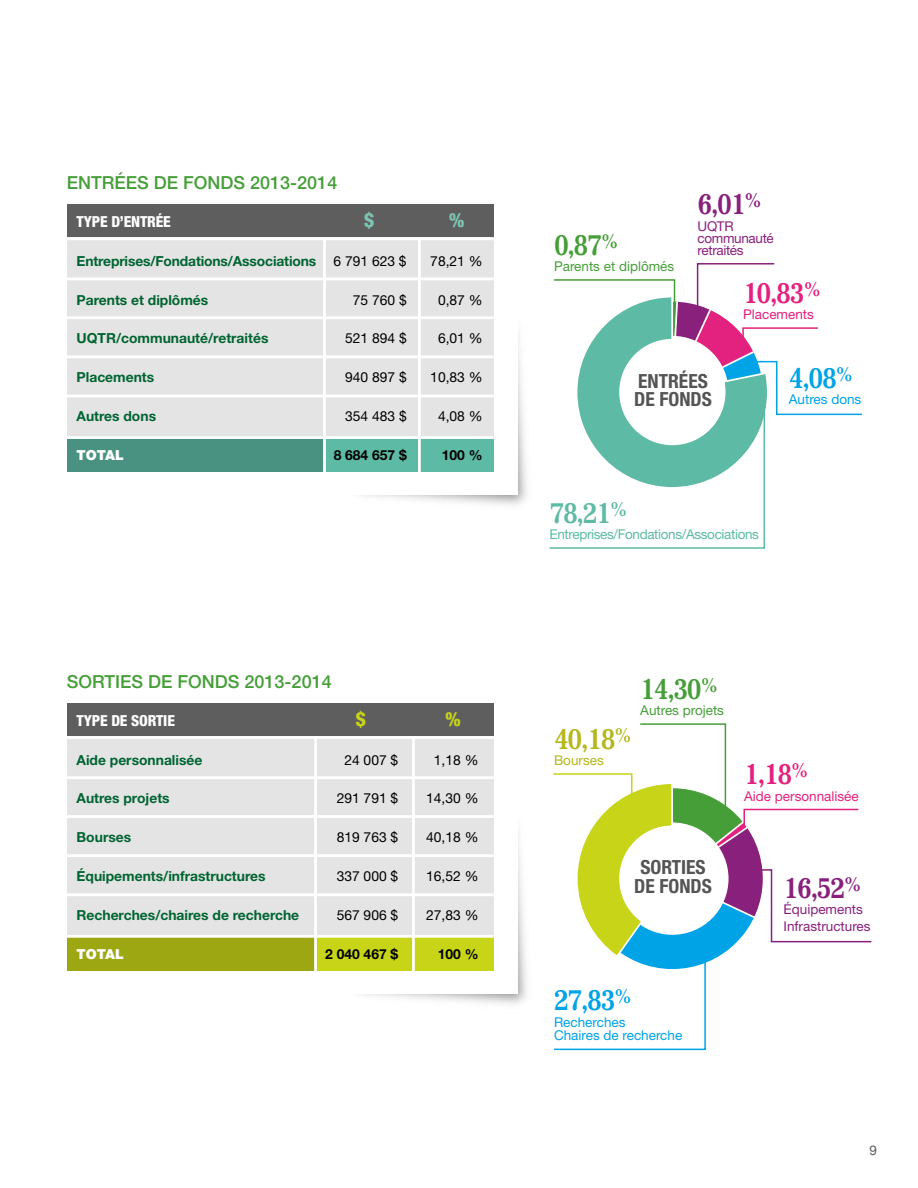
<style>
.page{position:relative;width:918px;height:1188px;background:#fff}
.page>*{position:absolute;margin:0;border:0;box-sizing:border-box;transform-origin:0 0}
.t1{font:700 31.2px "Impressum";color:#00a3e6;scale:.86 1}
.t2{font:700 31.2px "Impressum";color:#e3217e;scale:.86 1}
.t3{font:700 31.2px "Impressum";color:#89207c;scale:.86 1}
.t4{font:700 31.2px "Impressum";color:#469e39;scale:.86 1}
.t5{font:700 31.2px "Impressum";color:#5dbaa4;scale:.86 1}
.t6{font:700 31.2px "Impressum";color:#b4b71d;scale:.86 1}
.t7{font:700 condensed 19.5px/18.6px "Helvetica Neue";color:#545455}
.t8{font:800 condensed 19.5px "Helvetica Neue";color:#7cc5b2}
.t9{font:800 condensed 19.5px "Helvetica Neue";color:#c7d417}
.t10{font:500 18px "Helvetica Neue";color:#469e39}
.t11{font:800 condensed 15.3px "Helvetica Neue";letter-spacing:-.01em;color:#fff}
.t12{font:700 13.8px "Helvetica Neue";color:#006431}
.t13{font:13.8px "Helvetica Neue";color:#000}
.t14{font:700 13.8px "Helvetica Neue";color:#000}
.t15{font:900 13.8px "Helvetica Neue";color:#fff}
.t16{font:13.5px/13.5px "Helvetica Neue";color:#00a3e6}
.t17{font:13.5px "Helvetica Neue";letter-spacing:-.025em;color:#5dbaa4}
.t18{font:13.5px "Helvetica Neue";color:#469e39}
.t19{font:13.5px "Helvetica Neue";color:#e3217e}
.t20{font:13.5px/16.5px "Helvetica Neue";color:#89207c}
.t21{font:13.5px/12px "Helvetica Neue";letter-spacing:-.025em;color:#89207c}
.t22{font:13.5px "Helvetica Neue";color:#b4b71d}
.t23{font:13.5px "Helvetica Neue";color:#5e5e5f}
.s1{font-weight:400;color:#000}
</style>
<div class="page">
<img style="left:362px;top:333px;width:165px;height:172px">
<div style="left:291px;top:167px;width:226px;height:328px;background:#fff"></div>
<div style="left:67px;top:204px;width:427px;height:35px;background:#5e5e5f"></div>
<div style="left:67px;top:237px;width:427px;height:201px;background:#e4e4e4"></div>
<svg style="left:67px;top:439px;width:427px;height:33px;fill:#499281"></svg>
<hr style="left:67px;top:237px;width:427px;height:3px;background:#fff">
<hr style="left:67px;top:278px;width:427px;height:2px;background:#fff">
<hr style="left:67px;top:316px;width:427px;height:3px;background:#fff">
<hr style="left:67px;top:355px;width:427px;height:3px;background:#fff">
<hr style="left:67px;top:395px;width:427px;height:2px;background:#fff">
<hr style="left:67px;top:436px;width:427px;height:3px;background:#fff">
<hr style="left:323px;top:239px;width:3px;height:238px;background:#fff">
<hr style="left:418px;top:239px;width:3px;height:238px;background:#fff">
<img style="left:362px;top:832px;width:165px;height:172px">
<div style="left:291px;top:666px;width:226px;height:328px;background:#fff"></div>
<div style="left:67px;top:703px;width:427px;height:35px;background:#5e5e5f"></div>
<div style="left:67px;top:736px;width:427px;height:201px;background:#e4e4e4"></div>
<svg style="left:67px;top:938px;width:427px;height:33px;fill:#9ca712"></svg>
<hr style="left:67px;top:736px;width:427px;height:3px;background:#fff">
<hr style="left:67px;top:776px;width:427px;height:3px;background:#fff">
<hr style="left:67px;top:815px;width:427px;height:3px;background:#fff">
<hr style="left:67px;top:854px;width:427px;height:3px;background:#fff">
<hr style="left:67px;top:893px;width:427px;height:3px;background:#fff">
<hr style="left:67px;top:935px;width:427px;height:3px;background:#fff">
<hr style="left:314px;top:738px;width:3px;height:237px;background:#fff">
<hr style="left:412px;top:738px;width:3px;height:237px;background:#fff">
<svg style="left:549px;top:263px;width:313px;height:286px"></svg>
<svg style="left:553px;top:723px;width:319px;height:328px"></svg>
<h3 class="t10" style="left:67px;top:172px;width:272px">ENTRÉES DE FONDS 2013-2014</h3>
<p class="t11" style="left:77px;top:212px;width:96px">TYPE D’ENTRÉE</p>
<h2 class="t8" style="left:364px;top:208px;width:12px">$</h2>
<h2 class="t8" style="left:449px;top:208px;width:17px">%</h2>
<p class="t12" style="left:77px;top:252px;width:332px">Entreprises/Fondations/Associations <span class="s1">6 791 623 $</span></p>
<p class="t13" style="left:430px;top:253px;width:54px">78,21 %</p>
<p class="t12" style="left:77px;top:291px;width:133px">Parents et diplômés</p>
<p class="t13" style="left:353px;top:291px;width:55px">75 760 $</p>
<p class="t13" style="left:438px;top:291px;width:46px">0,87 %</p>
<p class="t12" style="left:77px;top:330px;width:193px">UQTR/communauté/retraités</p>
<p class="t13" style="left:345px;top:330px;width:63px">521 894 $</p>
<p class="t13" style="left:438px;top:330px;width:46px">6,01 %</p>
<p class="t12" style="left:77px;top:369px;width:79px">Placements</p>
<p class="t13" style="left:345px;top:369px;width:63px">940 897 $</p>
<p class="t13" style="left:430px;top:369px;width:54px">10,83 %</p>
<p class="t12" style="left:77px;top:408px;width:81px">Autres dons</p>
<p class="t13" style="left:345px;top:408px;width:63px">354 483 $</p>
<p class="t13" style="left:438px;top:408px;width:46px">4,08 %</p>
<p class="t15" style="left:77px;top:447px;width:49px">TOTAL</p>
<p class="t14" style="left:334px;top:446px;width:75px">8 684 657 $</p>
<p class="t14" style="left:442px;top:446px;width:42px">100 %</p>
<h3 class="t10" style="left:67px;top:671px;width:266px">SORTIES DE FONDS 2013-2014</h3>
<p class="t11" style="left:77px;top:711px;width:100px">TYPE DE SORTIE</p>
<h2 class="t9" style="left:356px;top:707px;width:12px">$</h2>
<h2 class="t9" style="left:445px;top:707px;width:17px">%</h2>
<p class="t12" style="left:77px;top:751px;width:127px">Aide personnalisée</p>
<p class="t13" style="left:344px;top:751px;width:55px">24 007 $</p>
<p class="t13" style="left:434px;top:751px;width:46px">1,18 %</p>
<p class="t12" style="left:77px;top:790px;width:95px">Autres projets</p>
<p class="t13" style="left:337px;top:790px;width:63px">291 791 $</p>
<p class="t13" style="left:426px;top:790px;width:54px">14,30 %</p>
<p class="t12" style="left:77px;top:829px;width:56px">Bourses</p>
<p class="t13" style="left:337px;top:829px;width:63px">819 763 $</p>
<p class="t13" style="left:426px;top:829px;width:54px">40,18 %</p>
<p class="t12" style="left:77px;top:868px;width:191px">Équipements/infrastructures</p>
<p class="t13" style="left:337px;top:868px;width:63px">337 000 $</p>
<p class="t13" style="left:426px;top:868px;width:54px">16,52 %</p>
<p class="t12" style="left:77px;top:906px;width:224px">Recherches/chaires de recherche</p>
<p class="t13" style="left:337px;top:907px;width:63px">567 906 $</p>
<p class="t13" style="left:426px;top:907px;width:54px">27,83 %</p>
<p class="t15" style="left:77px;top:945px;width:49px">TOTAL</p>
<p class="t14" style="left:325px;top:945px;width:75px">2 040 467 $</p>
<p class="t14" style="left:438px;top:945px;width:42px">100 %</p>
<h1 class="t4" style="left:554px;top:225px;width:77px">0,87<sup>%</sup></h1>
<p class="t18" style="left:554px;top:258px;width:122px">Parents et diplômés</p>
<h1 class="t3" style="left:698px;top:185px;width:77px">6,01<sup>%</sup></h1>
<p class="t21" style="left:698px;top:220px;width:78px">UQTR communauté retraités</p>
<h1 class="t2" style="left:743px;top:273px;width:92px">10,83<sup>%</sup></h1>
<p class="t19" style="left:743px;top:306px;width:72px">Placements</p>
<h2 class="t7" style="left:634px;top:371px;width:79px">ENTRÉES<br>DE FONDS</h2>
<h1 class="t1" style="left:789px;top:358px;width:77px">4,08<sup>%</sup></h1>
<p class="t16" style="left:789px;top:393px;width:74px">Autres dons</p>
<h1 class="t5" style="left:550px;top:493px;width:92px">78,21<sup>%</sup></h1>
<p class="t17" style="left:550px;top:526px;width:211px">Entreprises/Fondations/Associations</p>
<h1 class="t4" style="left:640px;top:669px;width:92px">14,30<sup>%</sup></h1>
<p class="t18" style="left:640px;top:702px;width:85px">Autres projets</p>
<h1 class="t6" style="left:554px;top:719px;width:92px">40,18<sup>%</sup></h1>
<p class="t22" style="left:554px;top:752px;width:51px">Bourses</p>
<h2 class="t7" style="left:634px;top:858px;width:79px;text-align:center">SORTIES<br>DE FONDS</h2>
<h1 class="t1" style="left:554px;top:980px;width:92px">27,83<sup>%</sup></h1>
<p class="t16" style="left:554px;top:1015px;width:130px">Recherches<br>Chaires de recherche</p>
<h1 class="t2" style="left:744px;top:754px;width:77px">1,18<sup>%</sup></h1>
<p class="t19" style="left:744px;top:788px;width:116px">Aide personnalisée</p>
<h1 class="t3" style="left:784px;top:868px;width:92px">16,52<sup>%</sup></h1>
<p class="t20" style="left:784px;top:901px;width:89px">Équipements<br>Infrastructures</p>
<p class="t23" style="left:869px;top:1140px;width:9px">9</p>
</div>
